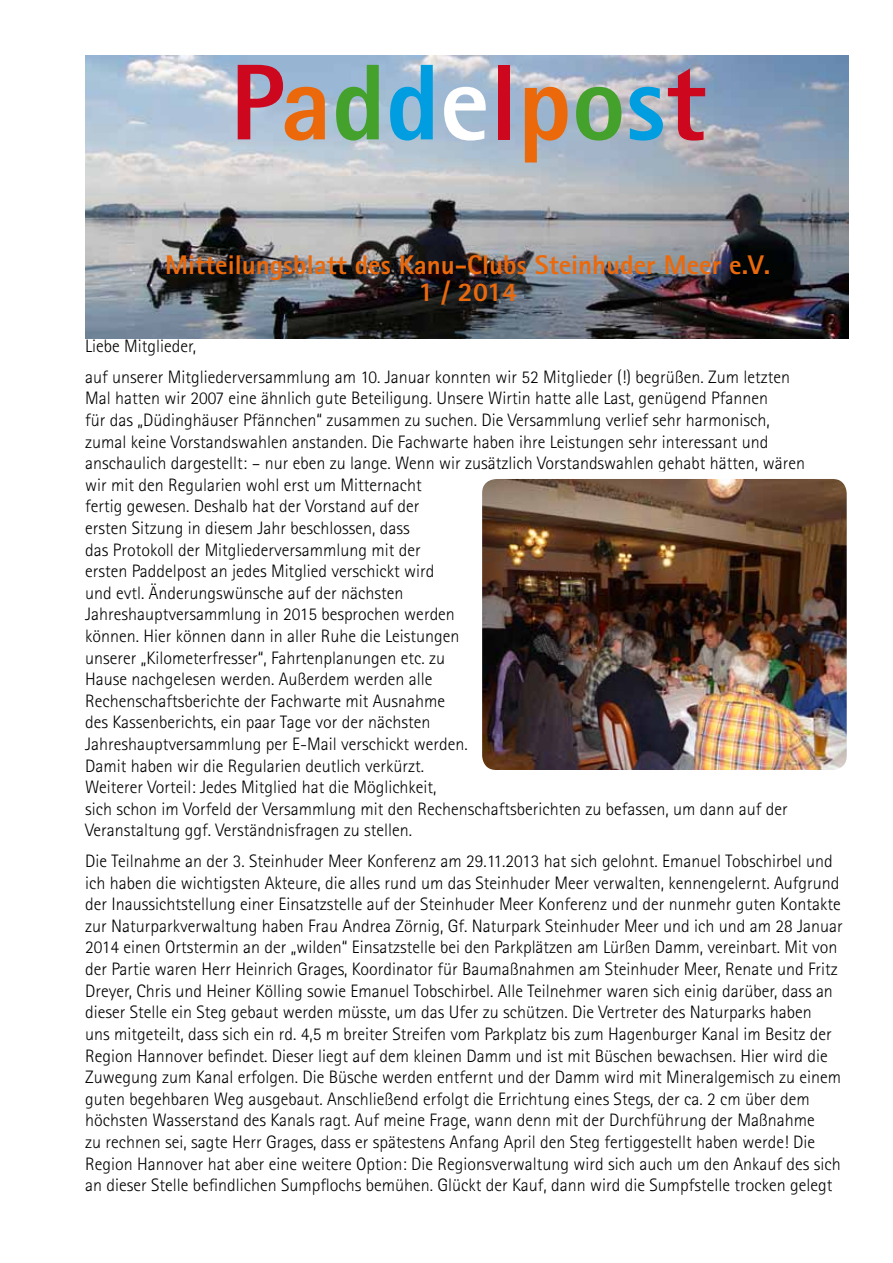
<style>
.page{position:relative;width:893px;height:1263px;background:#fff}
.page>*{position:absolute;margin:0;border:0;box-sizing:border-box;transform-origin:0 0}
.t1{font:800 108px "Rotis Sans Serif";color:#cd071e}
.t2{font:800 27px/27px "Rotis Sans Serif";color:#eb690b;text-align:center}
.t3{font:300 18px/21.6px "Rotis Sans Serif";color:#000}
.s1{color:#eb690b}
.s2{color:#44a12b}
.s3{color:#009ee0}
.s4{color:#fff}
</style>
<div class="page">
<img style="left:85px;top:56px;width:763px;height:282px">
<img style="left:484px;top:480px;width:361px;height:288px">
<div style="left:475px;top:471px;width:379px;height:306px;border:8px solid #fff;border-radius:18px"></div>
<h1 class="t1" style="left:230px;top:34px;width:477px">P<span class="s1">a</span><span class="s2">d</span><span class="s3">d</span><span class="s4">e</span>l<span class="s1">p</span><span class="s2">o</span><span class="s3">s</span>t</h1>
<h2 class="t2" style="left:165px;top:251px;width:606px">Mitteilungsblatt des Kanu-Clubs Steinhuder Meer e.V.<br>1 / 2014</h2>
<p class="t3" style="left:85px;top:331px;width:706px;line-height:30.6px">Liebe Mitglieder,<br>auf unserer Mitgliederversammlung am 10. Januar konnten wir 52 Mitglieder (!) begrüßen. Zum letzten</p>
<p class="t3" style="left:85px;top:388px;width:721px">Mal hatten wir 2007 eine ähnlich gute Beteiligung. Unsere Wirtin hatte alle Last, genügend Pfannen<br>für das „Düdinghäuser Pfännchen“ zusammen zu suchen. Die Versammlung verlief sehr harmonisch, zumal keine Vorstandswahlen anstanden. Die Fachwarte haben ihre Leistungen sehr interessant und anschaulich dargestellt: – nur eben zu lange. Wenn wir zusätzlich Vorstandswahlen gehabt hätten, wären wir mit den Regularien wohl erst um Mitternacht<br>fertig gewesen. Deshalb hat der Vorstand auf der<br>ersten Sitzung in diesem Jahr beschlossen, dass<br>das Protokoll der Mitgliederversammlung mit der<br>ersten Paddelpost an jedes Mitglied verschickt wird<br>und evtl. Änderungswünsche auf der nächsten<br>Jahreshauptversammlung in 2015 besprochen werden<br>können. Hier können dann in aller Ruhe die Leistungen<br>unserer „Kilometerfresser“, Fahrtenplanungen etc. zu<br>Hause nachgelesen werden. Außerdem werden alle<br>Rechenschaftsberichte der Fachwarte mit Ausnahme<br>des Kassenberichts, ein paar Tage vor der nächsten<br>Jahreshauptversammlung per E-Mail verschickt werden.<br>Damit haben wir die Regularien deutlich verkürzt.<br>Weiterer Vorteil: Jedes Mitglied hat die Möglichkeit,<br>sich schon im Vorfeld der Versammlung mit den Rechenschaftsberichten zu befassen, um dann auf der Veranstaltung ggf. Verständnisfragen zu stellen.</p>
<p class="t3" style="left:85px;top:850px;width:759px">Die Teilnahme an der 3. Steinhuder Meer Konferenz am 29.11.2013 hat sich gelohnt. Emanuel Tobschirbel und ich haben die wichtigsten Akteure, die alles rund um das Steinhuder Meer verwalten, kennengelernt. Aufgrund der Inaussichtstellung einer Einsatzstelle auf der Steinhuder Meer Konferenz und der nunmehr guten Kontakte zur Naturparkverwaltung haben Frau Andrea Zörnig, Gf. Naturpark Steinhuder Meer und ich und am 28 Januar 2014 einen Ortstermin an der „wilden“ Einsatzstelle bei den Parkplätzen am Lürßen Damm, vereinbart. Mit von der Partie waren Herr Heinrich Grages, Koordinator für Baumaßnahmen am Steinhuder Meer, Renate und Fritz Dreyer, Chris und Heiner Kölling sowie Emanuel Tobschirbel. Alle Teilnehmer waren sich einig darüber, dass an dieser Stelle ein Steg gebaut werden müsste, um das Ufer zu schützen. Die Vertreter des Naturparks haben<br>uns mitgeteilt, dass sich ein rd. 4,5 m breiter Streifen vom Parkplatz bis zum Hagenburger Kanal im Besitz der Region Hannover befindet. Dieser liegt auf dem kleinen Damm und ist mit Büschen bewachsen. Hier wird die Zuwegung zum Kanal erfolgen. Die Büsche werden entfernt und der Damm wird mit Mineralgemisch zu einem guten begehbaren Weg ausgebaut. Anschließend erfolgt die Errichtung eines Stegs, der ca. 2 cm über dem höchsten Wasserstand des Kanals ragt. Auf meine Frage, wann denn mit der Durchführung der Maßnahme<br>zu rechnen sei, sagte Herr Grages, dass er spätestens Anfang April den Steg fertiggestellt haben werde! Die Region Hannover hat aber eine weitere Option: Die Regionsverwaltung wird sich auch um den Ankauf des sich an dieser Stelle befindlichen Sumpflochs bemühen. Glückt der Kauf, dann wird die Sumpfstelle trocken gelegt</p>
</div>
